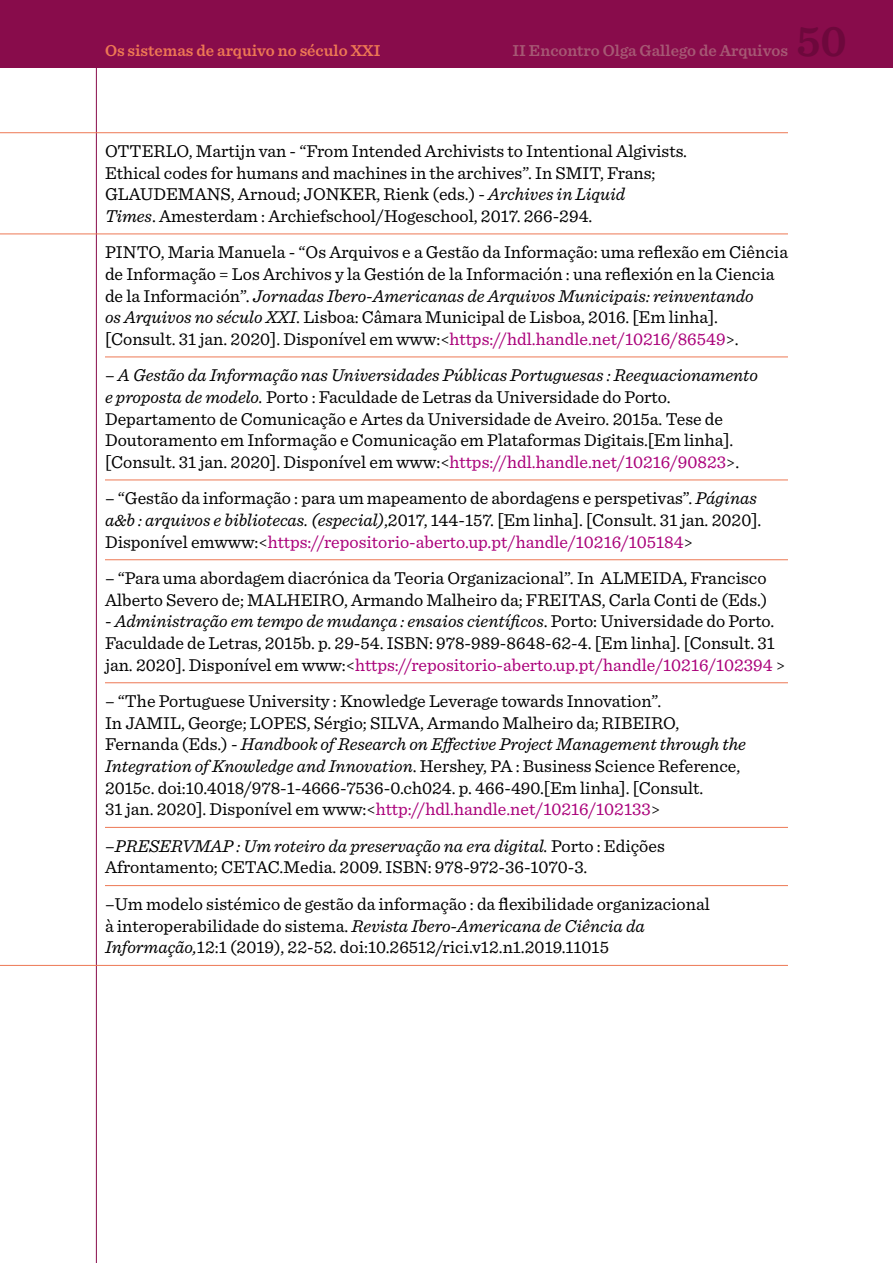
<style>
.page{position:relative;width:893px;height:1263px;background:#fff}
.page>*{position:absolute;margin:0;border:0;box-sizing:border-box;transform-origin:0 0}
.t1{font:600 45px "Sentinel";color:#6d083c}
.t2{font:18px/21.6px "Sentinel";color:#000}
.t3{font:600 16.5px "Sentinel";color:#a65874}
.t4{font:600 16.5px "Sentinel";color:#ed7854}
.s1{font-style:italic}
.s2{color:#aa007a}
</style>
<div class="page">
<div style="left:0;top:0;width:893px;height:68px;background:#880c4b"></div>
<hr style="left:96px;top:68px;width:1px;height:1195px;background:#880c4b">
<hr style="left:0;top:132px;width:788px;height:1px;background:#ed7854">
<hr style="left:0;top:234px;width:788px;height:1px;background:#ed7854">
<hr style="left:105px;top:357px;width:683px;height:1px;background:#ed7854">
<hr style="left:105px;top:480px;width:683px;height:1px;background:#ed7854">
<hr style="left:105px;top:559px;width:683px;height:1px;background:#ed7854">
<hr style="left:105px;top:682px;width:683px;height:1px;background:#ed7854">
<hr style="left:105px;top:827px;width:683px;height:1px;background:#ed7854">
<hr style="left:105px;top:885px;width:683px;height:1px;background:#ed7854">
<hr style="left:0;top:965px;width:788px;height:1px;background:#ed7854">
<p class="t4" style="left:105px;top:38px;width:277px">Os sistemas de arquivo no século XXI</p>
<p class="t3" style="left:512px;top:38px;width:277px">II Encontro Olga Gallego de Arquivos</p>
<h1 class="t1" style="left:796px;top:7px;width:52px">50</h1>
<p class="t2" style="left:105px;top:139px;width:584px">OTTERLO, Martijn van - “From Intended Archivists to Intentional Algivists.<br>Ethical codes for humans and machines in the archives”. In SMIT, Frans; GLAUDEMANS, Arnoud; JONKER, Rienk (eds.) - <span class="s1">Archives in Liquid<br>Times</span>. Amesterdam : Archiefschool/Hogeschool, 2017. 266-294.</p>
<p class="t2" style="left:105px;top:240px;width:684px">PINTO, Maria Manuela - “Os Arquivos e a Gestão da Informação: uma reflexão em Ciência de Informação = Los Archivos y la Gestión de la Información : una reflexión en la Ciencia de la Información”. <span class="s1">Jornadas Ibero-Americanas de Arquivos Municipais: reinventando<br>os Arquivos no século XXI</span>. Lisboa: Câmara Municipal de Lisboa, 2016. [Em linha]. [Consult. 31 jan. 2020]. Disponível em www:&lt;<span class="s2">https://hdl.handle.net/10216/86549</span>&gt;.</p>
<p class="t2" style="left:105px;top:363px;width:654px">– <span class="s1">A Gestão da Informação nas Universidades Públicas Portuguesas : Reequacionamento e proposta de modelo.</span> Porto : Faculdade de Letras da Universidade do Porto.<br>Departamento de Comunicação e Artes da Universidade de Aveiro. 2015a. Tese de Doutoramento em Informação e Comunicação em Plataformas Digitais.[Em linha]. [Consult. 31 jan. 2020]. Disponível em www:&lt;<span class="s2">https://hdl.handle.net/10216/90823</span>&gt;.</p>
<p class="t2" style="left:105px;top:486px;width:658px">– “Gestão da informação : para um mapeamento de abordagens e perspetivas”. <span class="s1">Páginas a&amp;b : arquivos e bibliotecas. (especial)</span>,2017, 144-157. [Em linha]. [Consult. 31 jan. 2020].<br>Disponível emwww:&lt;<span class="s2">https://repositorio-aberto.up.pt/handle/10216/105184</span>&gt;</p>
<p class="t2" style="left:105px;top:566px;width:664px">– “Para uma abordagem diacrónica da Teoria Organizacional”. In ALMEIDA, Francisco<br>Alberto Severo de; MALHEIRO, Armando Malheiro da; FREITAS, Carla Conti de (Eds.)</p>
<p class="t2" style="left:105px;top:609px;width:682px">- <span class="s1">Administração em tempo de mudança : ensaios científicos</span>. Porto: Universidade do Porto.<br>Faculdade de Letras, 2015b. p. 29-54. ISBN: 978-989-8648-62-4. [Em linha]. [Consult. 31 jan. 2020]. Disponível em www:&lt;<span class="s2">https://repositorio-aberto.up.pt/handle/10216/102394</span> &gt;</p>
<p class="t2" style="left:105px;top:689px;width:642px">– “The Portuguese University : Knowledge Leverage towards Innovation”.<br>In JAMIL, George; LOPES, Sérgio; SILVA, Armando Malheiro da; RIBEIRO, Fernanda (Eds.) - <span class="s1">Handbook of Research on Effective Project Management through the Integration of Knowledge and Innovation</span>. Hershey, PA : Business Science Reference, 2015c. doi:10.4018/978-1-4666-7536-0.ch024. p. 466-490.[Em linha]. [Consult.<br>31 jan. 2020]. Disponível em www:&lt;<span class="s2">http://hdl.handle.net/10216/102133</span>&gt;</p>
<p class="t2" style="left:105px;top:834px;width:561px">–<span class="s1">PRESERVMAP : Um roteiro da preservação na era digital.</span> Porto : Edições<br>Afrontamento; CETAC.Media. 2009. ISBN: 978-972-36-1070-3.</p>
<p class="t2" style="left:105px;top:892px;width:606px">–Um modelo sistémico de gestão da informação : da flexibilidade organizacional à interoperabilidade do sistema. <span class="s1">Revista Ibero-Americana de Ciência da<br>Informação,</span>12:1 (2019), 22-52. doi:10.26512/rici.v12.n1.2019.11015</p>
</div>
